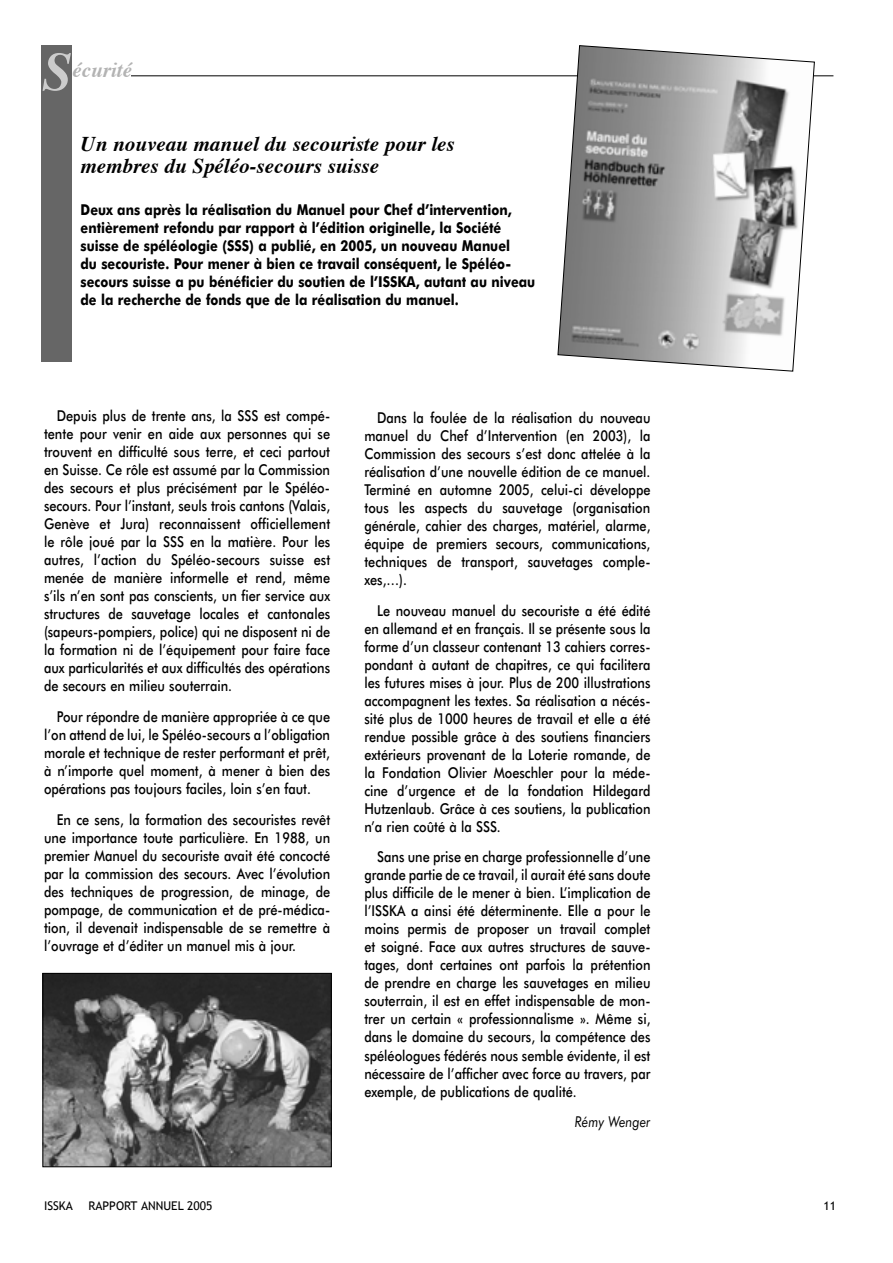
<style>
.page{position:relative;width:893px;height:1263px;background:#fff}
.page>*{position:absolute;margin:0;border:0;box-sizing:border-box;transform-origin:0 0}
.t1{font:italic 700 54px "Times";color:#ccc}
.t2{font:italic 700 21px/22.5px "Times";color:#000}
.t3{font:italic 700 21px "Times";color:#b3b3b3}
.t4{font:500 15px/18px "Futura BT";color:#000;text-align:justify;scale:.85 1}
.t5{font:700 15px/18px "Futura BT";color:#000;scale:.85 1}
.t6{font:italic 15px "Futura BT";color:#000;scale:.85 1}
.t7{font:12px "Trebuchet MS";color:#000}
</style>
<div class="page">
<div style="left:41px;top:45px;width:30px;height:317px;background:#666"></div>
<hr style="left:131px;top:76px;width:702px;height:1px;background:#000">
<svg style="left:557px;top:45px;width:258px;height:327px"></svg>
<img style="left:45px;top:975px;width:285px;height:190px">
<div style="left:43px;top:973px;width:289px;height:194px;border:1px solid #000"></div>
<h1 class="t1" style="left:42px;top:37px;width:32px">S</h1>
<h2 class="t3" style="left:73px;top:57px;width:61px">écurité</h2>
<h2 class="t2" style="left:81px;top:133px;width:376px">Un nouveau manuel du secouriste pour les membres du Spéléo-secours suisse</h2>
<p class="t5" style="left:81px;top:200px;width:536px">Deux ans après la réalisation du Manuel pour Chef d’intervention, entièrement refondu par rapport à l’édition originelle, la Société suisse de spéléologie (SSS) a publié, en 2005, un nouveau Manuel<br>du secouriste. Pour mener à bien ce travail conséquent, le Spéléo&shy;secours suisse a pu bénéficier du soutien de l’ISSKA, autant au niveau de la recherche de fonds que de la réalisation du manuel.</p>
<p class="t4" style="left:44px;top:407px;width:338px;text-indent:13px">Depuis plus de trente ans, la SSS est compé&shy;tente pour venir en aide aux personnes qui se trouvent en difficulté sous terre, et ceci partout en Suisse. Ce rôle est assumé par la Commission des secours et plus précisément par le Spéléo&shy;secours. Pour l’instant, seuls trois cantons (Valais, Genève et Jura) reconnaissent officiellement le rôle joué par la SSS en la matière. Pour les autres, l’action du Spéléo-secours suisse est menée de manière informelle et rend, même s’ils n’en sont pas conscients, un fier service aux structures de sauvetage locales et cantonales (sapeurs-pompiers, police) qui ne disposent ni de la formation ni de l’équipement pour faire face aux particularités et aux difficultés des opérations de secours en milieu souterrain.</p>
<p class="t4" style="left:44px;top:707px;width:338px;text-indent:13px">Pour répondre de manière appropriée à ce que l’on attend de lui, le Spéléo-secours a l’obligation morale et technique de rester performant et prêt, à n’importe quel moment, à mener à bien des opérations pas toujours faciles, loin s’en faut.</p>
<p class="t4" style="left:44px;top:810px;width:338px;text-indent:13px">En ce sens, la formation des secouristes revêt une importance toute particulière. En 1988, un premier Manuel du secouriste avait été concocté par la commission des secours. Avec l’évolution des techniques de progression, de minage, de pompage, de communication et de pré-médica&shy;tion, il devenait indispensable de se remettre à l’ouvrage et d’éditer un manuel mis à jour.</p>
<p class="t4" style="left:364px;top:408px;width:338px;text-indent:13px">Dans la foulée de la réalisation du nouveau manuel du Chef d’Intervention (en 2003), la Commission des secours s’est donc attelée à la réalisation d’une nouvelle édition de ce manuel.<br>Terminé en automne 2005, celui-ci développe tous les aspects du sauvetage (organisation générale, cahier des charges, matériel, alarme, équipe de premiers secours, communications, techniques de transport, sauvetages comple&shy;xes,…).</p>
<p class="t4" style="left:364px;top:601px;width:338px;text-indent:13px">Le nouveau manuel du secouriste a été édité en allemand et en français. Il se présente sous la forme d’un classeur contenant 13 cahiers corres&shy;pondant à autant de chapitres, ce qui facilitera les futures mises à jour. Plus de 200 illustrations accompagnent les textes. Sa réalisation a nécés&shy;sité plus de 1000 heures de travail et elle a été rendue possible grâce à des soutiens financiers extérieurs provenant de la Loterie romande, de la Fondation Olivier Moeschler pour la méde&shy;cine d’urgence et de la fondation Hildegard Hutzenlaub. Grâce à ces soutiens, la publication n’a rien coûté à la SSS.</p>
<p class="t4" style="left:364px;top:848px;width:338px;text-indent:13px">Sans une prise en charge professionnelle d’une grande partie de ce travail, il aurait été sans doute plus difficile de le mener à bien. L’implication de l’ISSKA a ainsi été déterminente. Elle a pour le moins permis de proposer un travail complet et soigné. Face aux autres structures de sauve&shy;tages, dont certaines ont parfois la prétention de prendre en charge les sauvetages en milieu souterrain, il est en effet indispensable de mon&shy;trer un certain « professionnalisme ». Même si, dans le domaine du secours, la compétence des spéléologues fédérés nous semble évidente, il est nécessaire de l’afficher avec force au travers, par exemple, de publications de qualité.</p>
<p class="t6" style="left:575px;top:1113px;width:90px">Rémy Wenger</p>
<p class="t7" style="left:44px;top:1198px;width:30px">ISSKA</p>
<p class="t7" style="left:89px;top:1198px;width:125px">RAPPORT ANNUEL 2005</p>
<p class="t7" style="left:824px;top:1199px;width:14px">11</p>
</div>
